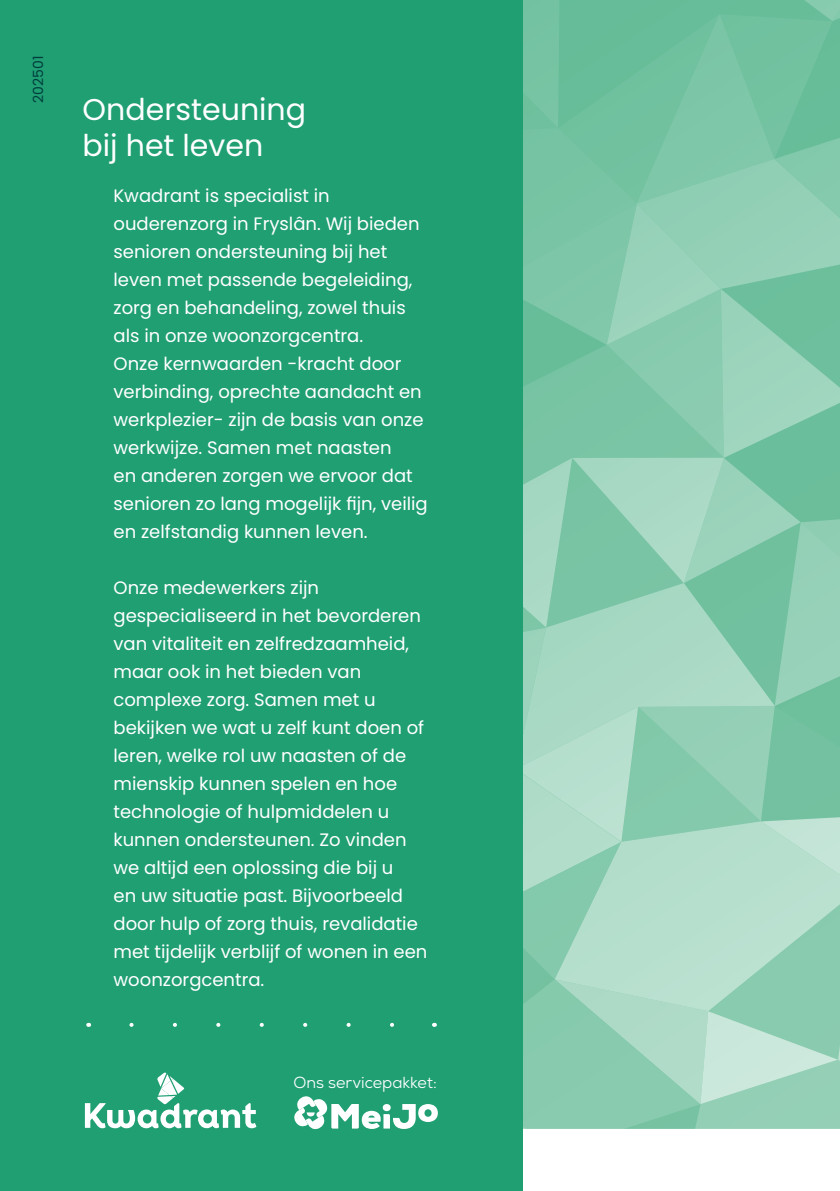
<style>
.page{position:relative;width:840px;height:1191px;background:#fff}
.page>*{position:absolute;margin:0;border:0;box-sizing:border-box;transform-origin:0 0}
.t1{font:30px/36px "Poppins";color:#fff}
.t2{font:18px/28px "Poppins";color:#fff}
.t3{font:16px "Nexa";color:#fff}
.t4{font:14px "Poppins";letter-spacing:.005em;color:#003d3c}
</style>
<div class="page">
<svg style="left:522px;top:0;width:317px;height:992px;background:#8cccb1"></svg>
<svg style="left:522px;top:992px;width:317px;height:199px"></svg>
<div style="left:0;top:0;width:522px;height:1191px;background:#209f73"></div>
<svg style="left:85px;top:1072px;width:171px;height:56px"></svg>
<svg style="left:131px;top:1022px;width:263px;height:4px"></svg>
<svg style="left:294px;top:1096px;width:143px;height:33px"></svg>
<p class="t4" style="left:30px;top:103px;width:49px;rotate:-90deg">202501</p>
<p class="t1" style="left:83px;top:92px;width:225px">Ondersteuning bij het leven</p>
<p class="t2" style="left:113px;top:182px;width:315px">Kwadrant is specialist in ouderenzorg in Fryslân. Wij bieden senioren ondersteuning bij het leven met passende begeleiding, zorg en behandeling, zowel thuis als in onze woonzorgcentra.<br>Onze kernwaarden -kracht door verbinding, oprechte aandacht en werkplezier- zijn de basis van onze werkwijze. Samen met naasten<br>en anderen zorgen we ervoor dat senioren zo lang mogelijk fijn, veilig en zelfstandig kunnen leven.</p>
<p class="t2" style="left:113px;top:574px;width:315px">Onze medewerkers zijn gespecialiseerd in het bevorderen van vitaliteit en zelfredzaamheid, maar ook in het bieden van complexe zorg. Samen met u bekijken we wat u zelf kunt doen of leren, welke rol uw naasten of de mienskip kunnen spelen en hoe technologie of hulpmiddelen u kunnen ondersteunen. Zo vinden we altijd een oplossing die bij u<br>en uw situatie past. Bijvoorbeeld door hulp of zorg thuis, revalidatie met tijdelijk verblijf of wonen in een woonzorgcentra.</p>
<p class="t3" style="left:293px;top:1072px;width:145px">Ons servicepakket:</p>
</div>
